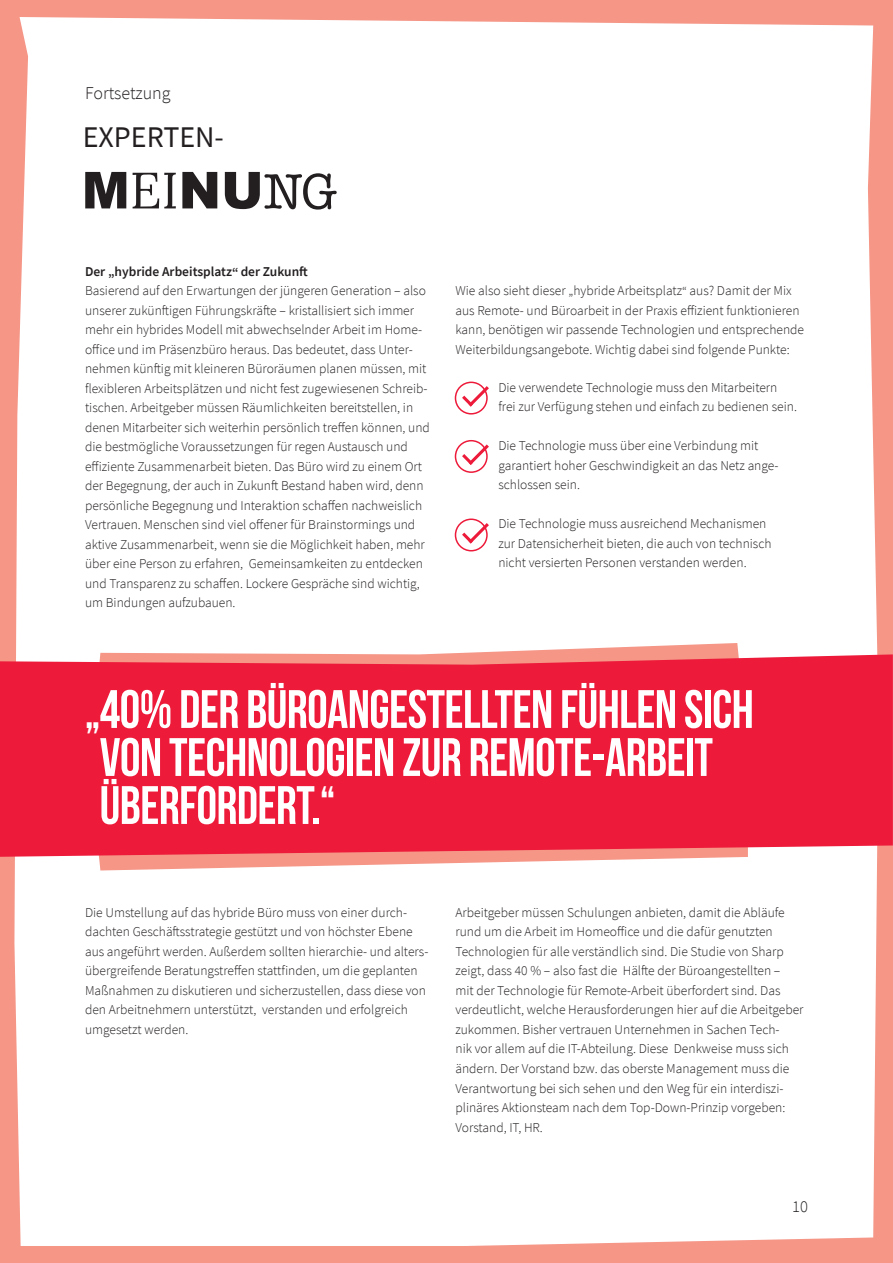
<style>
.page{position:relative;width:893px;height:1263px;background:#f59687}
.page>*{position:absolute;margin:0;border:0;box-sizing:border-box;transform-origin:0 0}
.Pull_quote_NEU{font:700 54px/48px "Bebas Neue";letter-spacing:-.01em;color:#fff;scale:.84 1}
.t1{font:900 51px "Arial";color:#231f20}
.t2{font:30px "Source Sans Pro";color:#231f20}
.t3{font:300 18px "Source Sans Pro";color:#231f20}
.t4{font:300 16.5px "Source Sans Pro";color:#231f20}
.Body_Copy_NEU{font:300 13.5px/19.5px "Source Sans Pro";color:#231f20}
.Sub_header_NEU{font:600 13.5px "Source Sans Pro";color:#231f20}
.s1{font-family:"Lora";font-weight:400}
.s2{font-family:"American Typewriter";font-weight:400}
.s3{font-style:inherit}
</style>
<div class="page">
<div style="left:14px;top:17px;width:864px;height:1229px;background:#fff"></div>
<svg style="left:90px;top:643px;width:658px;height:227px;fill:#fff"></svg>
<div style="left:0;top:654px;width:893px;height:203px;background:#ed1a3a"></div>
<div style="left:455px;top:518px;width:33px;height:33px;border:2px solid #ed1a3a;border-radius:50%"></div>
<svg style="left:462px;top:523px;width:27px;height:20px"></svg>
<div style="left:455px;top:440px;width:33px;height:33px;border:2px solid #ed1a3a;border-radius:50%"></div>
<svg style="left:462px;top:444px;width:27px;height:21px"></svg>
<div style="left:455px;top:382px;width:33px;height:33px;border:2px solid #ed1a3a;border-radius:50%"></div>
<svg style="left:462px;top:386px;width:27px;height:21px"></svg>
<p class="t3" style="left:85px;top:82px;width:87px">Fortsetzung</p>
<p class="t2" style="left:83px;top:118px;width:143px">EXPERTEN-</p>
<p class="t1" style="left:82px;top:153px;width:257px">M<span class="s1">EI</span>NU<span class="s2">NG</span></p>
<p class="Sub_header_NEU" style="left:85px;top:262px;width:224px">Der <span class="s3">„</span>hybride Arbeitsplatz<span class="s3">“</span> der Zukunft</p>
<p class="Body_Copy_NEU" style="left:85px;top:281px;width:346px">Basierend auf den Erwartungen der jüngeren Generation – also unserer zukünftigen Führungskräfte – kristallisiert sich immer mehr ein hybrides Modell mit abwechselnder Arbeit im Home&shy;office und im Präsenzbüro heraus. Das bedeutet, dass Unter&shy;nehmen künftig mit kleineren Büroräumen planen müssen, mit flexibleren Arbeitsplätzen und nicht fest zugewiesenen Schreib&shy;tischen. Arbeitgeber müssen Räumlichkeiten bereitstellen, in denen Mitarbeiter sich weiterhin persönlich treffen können, und die bestmögliche Voraussetzungen für regen Austausch und effiziente Zusammenarbeit bieten. Das Büro wird zu einem Ort der Begegnung, der auch in Zukunft Bestand haben wird, denn persönliche Begegnung und Interaktion schaffen nachweislich Vertrauen. Menschen sind viel offener für Brainstormings und aktive Zusammenarbeit, wenn sie die Möglichkeit haben, mehr über eine Person zu erfahren, Gemeinsamkeiten zu entdecken und Transparenz zu schaffen. Lockere Gespräche sind wichtig, um Bindungen aufzubauen.</p>
<p class="Body_Copy_NEU" style="left:455px;top:281px;width:350px">Wie also sieht dieser „hybride Arbeitsplatz“ aus? Damit der Mix aus Remote- und Büroarbeit in der Praxis effizient funktionieren kann, benötigen wir passende Technologien und entsprechende Weiterbildungsangebote. Wichtig dabei sind folgende Punkte:</p>
<p class="Body_Copy_NEU" style="left:498px;top:377px;width:300px">Die verwendete Technologie muss den Mitarbeitern frei zur Verfügung stehen und einfach zu bedienen sein.</p>
<p class="Body_Copy_NEU" style="left:498px;top:436px;width:282px">Die Technologie muss über eine Verbindung mit garantiert hoher Geschwindigkeit an das Netz ange&shy;schlossen sein.</p>
<p class="Body_Copy_NEU" style="left:498px;top:514px;width:275px">Die Technologie muss ausreichend Mechanismen zur Datensicherheit bieten, die auch von technisch nicht versierten Personen verstanden werden.</p>
<p class="Pull_quote_NEU" style="left:85px;top:685px;width:798px">„40% DER BÜROANGESTELLTEN FÜHLEN SICH<br>VON TECHNOLOGIEN ZUR REMOTE-ARBEIT<br>ÜBERFORDERT.“</p>
<p class="Body_Copy_NEU" style="left:85px;top:903px;width:345px">Die Umstellung auf das hybride Büro muss von einer durch&shy;dachten Geschäftsstrategie gestützt und von höchster Ebene aus angeführt werden. Außerdem sollten hierarchie- und alters&shy;übergreifende Beratungstreffen stattfinden, um die geplanten Maßnahmen zu diskutieren und sicherzustellen, dass diese von den Arbeitnehmern unterstützt, verstanden und erfolgreich umgesetzt werden.</p>
<p class="Body_Copy_NEU" style="left:455px;top:903px;width:350px">Arbeitgeber müssen Schulungen anbieten, damit die Abläufe rund um die Arbeit im Homeoffice und die dafür genutzten Technologien für alle verständlich sind. Die Studie von Sharp zeigt, dass 40 % – also fast die Hälfte der Büroangestellten –<br>mit der Technologie für Remote-Arbeit überfordert sind. Das verdeutlicht, welche Herausforderungen hier auf die Arbeitgeber zukommen. Bisher vertrauen Unternehmen in Sachen Tech-<br>nik vor allem auf die IT-Abteilung. Diese Denkweise muss sich ändern. Der Vorstand bzw. das oberste Management muss die Verantwortung bei sich sehen und den Weg für ein interdiszi&shy;plinäres Aktionsteam nach dem Top-Down-Prinzip vorgeben:<br>Vorstand, IT, HR.</p>
<p class="t4" style="left:792px;top:1196px;width:17px">10</p>
</div>
